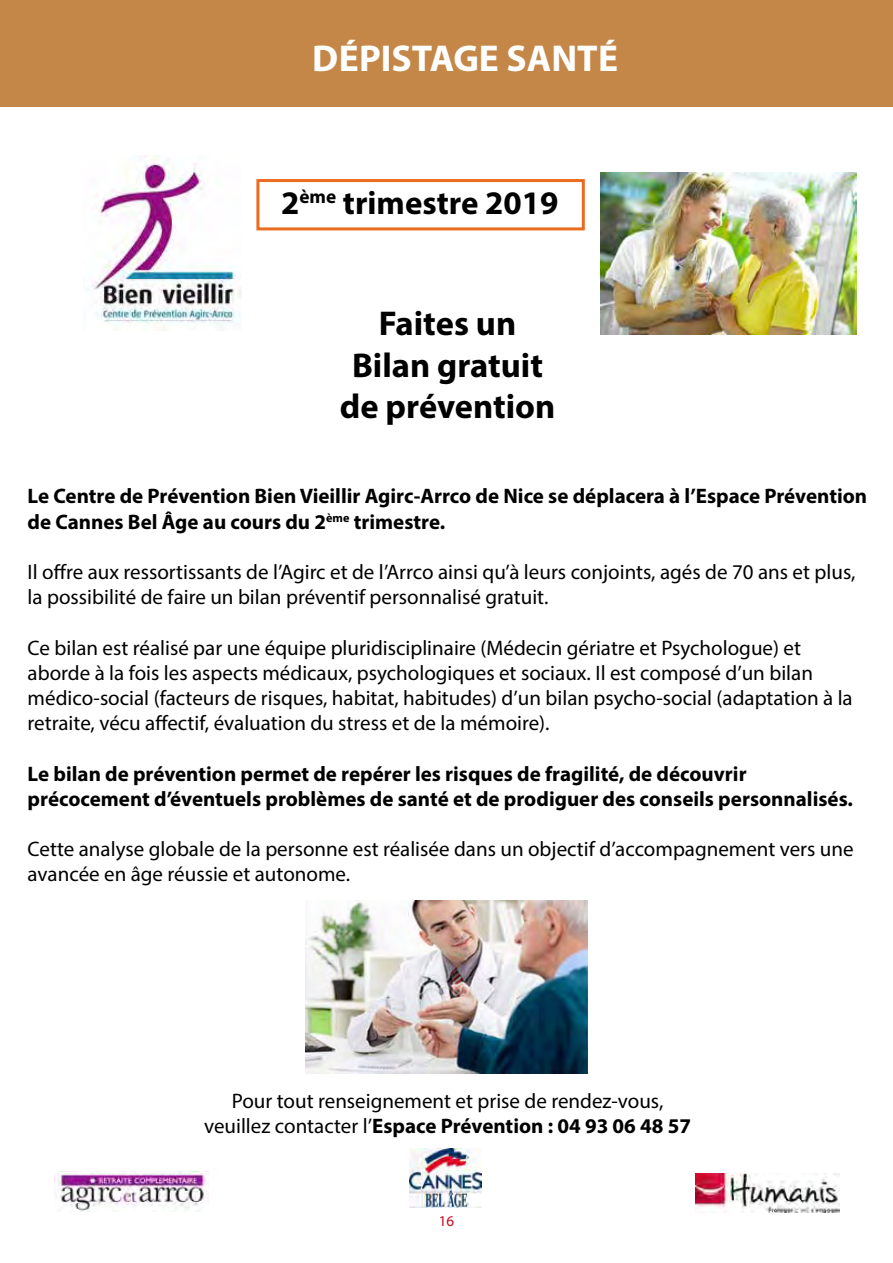
<style>
.page{position:relative;width:893px;height:1263px;background:#fff}
.page>*{position:absolute;margin:0;border:0;box-sizing:border-box;transform-origin:0 0}
.t1{font:700 37.5px "Myriad Pro";color:#fff}
.t2{font:700 34.5px/41.4px "Myriad Pro";color:#000;text-align:center}
.t3{font:700 33px "Myriad Pro";color:#000}
.t4{font:21px/25.2px "Myriad Pro";color:#000}
.t5{font:700 21px/25.2px "Myriad Pro";color:#000}
.t6{font:15px "Myriad Pro";color:#cd071e}
.s1{font-weight:700}
</style>
<div class="page">
<div style="left:0;top:0;width:893px;height:106px;background:#c48747"></div>
<img style="left:601px;top:172px;width:256px;height:162px">
<img style="left:305px;top:901px;width:283px;height:173px">
<img style="left:54px;top:1171px;width:154px;height:40px">
<img style="left:92px;top:156px;width:149px;height:175px">
<img style="left:695px;top:1173px;width:145px;height:39px">
<div style="left:256px;top:179px;width:329px;height:51px;border:3px solid #eb6c1e"></div>
<img style="left:409px;top:1148px;width:73px;height:60px">
<h1 class="t1" style="left:312px;top:34px;width:307px">DÉPISTAGE SANTÉ</h1>
<h3 class="t3" style="left:281px;top:182px;width:279px">2<sup>ème</sup> trimestre 2019</h3>
<h2 class="t2" style="left:340px;top:302px;width:217px">Faites un<br>Bilan gratuit de prévention</h2>
<p class="t5" style="left:28px;top:483px;width:841px">Le Centre de Prévention Bien Vieillir Agirc-Arrco de Nice se déplacera à l’Espace Prévention de Cannes Bel Âge au cours du 2<sup>ème</sup> trimestre.</p>
<p class="t4" style="left:28px;top:559px;width:829px">Il offre aux ressortissants de l’Agirc et de l’Arrco ainsi qu’à leurs conjoints, agés de 70 ans et plus, la possibilité de faire un bilan préventif personnalisé gratuit.</p>
<p class="t4" style="left:28px;top:634px;width:827px">Ce bilan est réalisé par une équipe pluridisciplinaire (Médecin gériatre et Psychologue) et aborde à la fois les aspects médicaux, psychologiques et sociaux. Il est composé d’un bilan médico-social (facteurs de risques, habitat, habitudes) d’un bilan psycho-social (adaptation à la retraite, vécu affectif, évaluation du stress et de la mémoire).</p>
<p class="t5" style="left:28px;top:760px;width:827px">Le bilan de prévention permet de repérer les risques de fragilité, de découvrir précocement d’éventuels problèmes de santé et de prodiguer des conseils personnalisés.</p>
<p class="t4" style="left:28px;top:836px;width:828px">Cette analyse globale de la personne est réalisée dans un objectif d’accompagnement vers une avancée en âge réussie et autonome.</p>
<p class="t4" style="left:204px;top:1088px;width:488px;text-align:center">Pour tout renseignement et prise de rendez-vous, veuillez contacter l’<span class="s1">Espace Prévention : 04 93 06 48 57</span></p>
<p class="t6" style="left:439px;top:1212px;width:17px">16</p>
</div>
